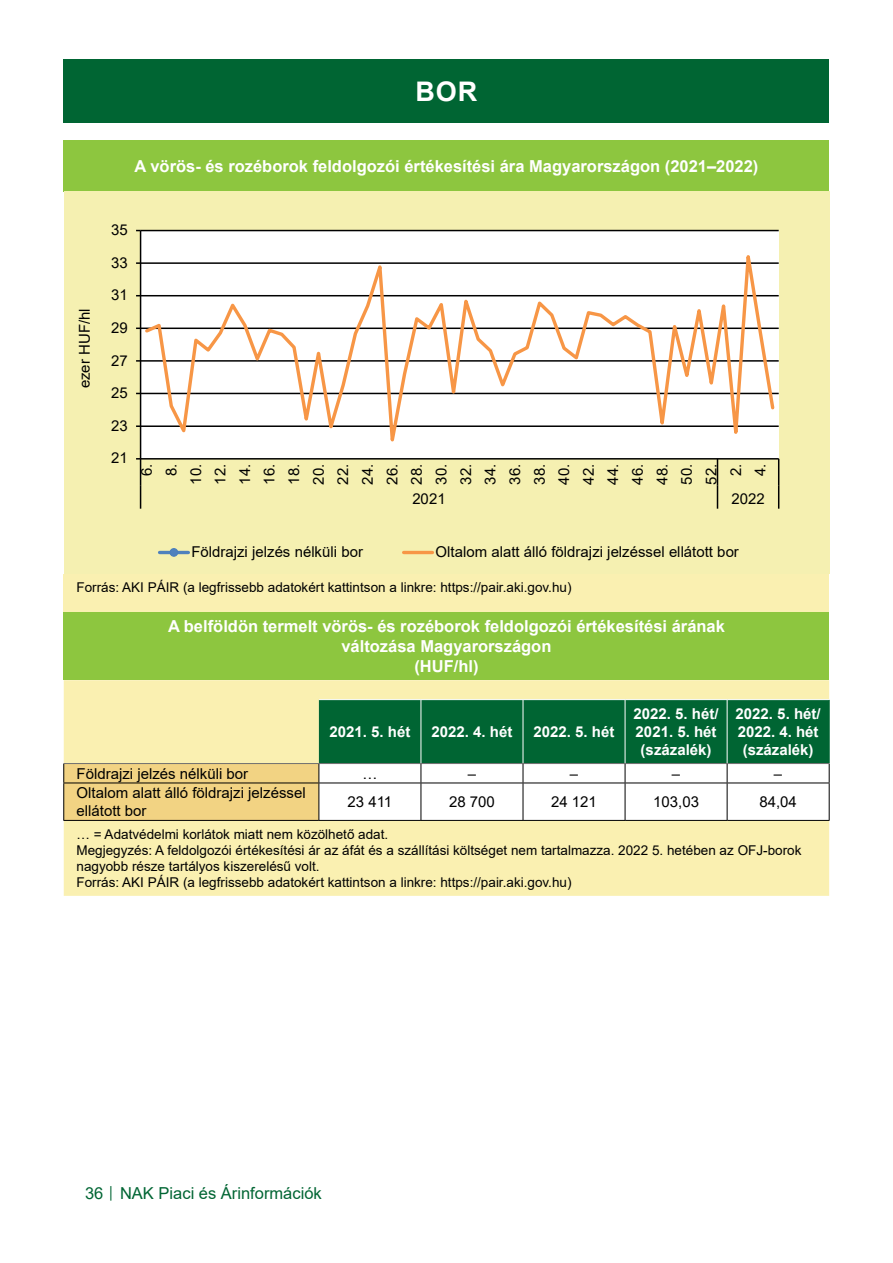
<style>
.page{position:relative;width:893px;height:1263px;background:#fff}
.page>*{position:absolute;margin:0;border:0;box-sizing:border-box;transform-origin:0 0}
.t1{font:700 27px "Arial";color:#fff}
.t2{font:700 16.5px/19.8px "Arial";color:#fff;text-align:center}
.t3{font:16.5px "Arial";color:#006533}
.t4{font:15px/24.6px "Arial";color:#000}
.t5{font:700 15px/18px "Arial";color:#fff;text-align:center}
.t6{font:13.5px/16.2px "Arial";color:#000}
.s1{font-size:12px}
</style>
<div class="page">
<div style="left:64px;top:60px;width:765px;height:63px;background:#006533"></div>
<div style="left:64px;top:611px;width:765px;height:69px;background:#8dc63f"></div>
<div style="left:64px;top:680px;width:765px;height:216px;background:#faf0b1"></div>
<hr style="left:319px;top:699px;width:102px;height:1px;background:#fff">
<hr style="left:421px;top:699px;width:102px;height:1px;background:#fff">
<hr style="left:523px;top:699px;width:102px;height:1px;background:#fff">
<hr style="left:625px;top:699px;width:102px;height:1px;background:#fff">
<hr style="left:727px;top:699px;width:102px;height:1px;background:#fff">
<hr style="left:63px;top:820px;width:256px;height:1px;background:#000">
<hr style="left:319px;top:820px;width:102px;height:1px;background:#000">
<hr style="left:421px;top:820px;width:102px;height:1px;background:#000">
<hr style="left:523px;top:820px;width:102px;height:1px;background:#000">
<hr style="left:625px;top:820px;width:102px;height:1px;background:#000">
<hr style="left:727px;top:820px;width:102px;height:1px;background:#000">
<svg style="left:63px;top:700px;width:767px;height:120px"></svg>
<hr style="left:63px;top:783px;width:256px;height:1px;background:#000">
<div style="left:64px;top:140px;width:765px;height:51px;background:#8dc63f"></div>
<div style="left:64px;top:574px;width:765px;height:37px;background:#faf0b1"></div>
<div style="left:64px;top:191px;width:765px;height:383px;background:#f5f0b1"></div>
<hr style="left:141px;top:425px;width:638px;height:2px;background:#000">
<hr style="left:141px;top:393px;width:638px;height:1px;background:#000">
<hr style="left:141px;top:360px;width:638px;height:2px;background:#000">
<hr style="left:141px;top:328px;width:638px;height:1px;background:#000">
<hr style="left:141px;top:295px;width:638px;height:1px;background:#000">
<hr style="left:141px;top:262px;width:638px;height:2px;background:#000">
<hr style="left:141px;top:230px;width:638px;height:1px;background:#000">
<hr style="left:140px;top:231px;width:1px;height:228px;background:#000">
<hr style="left:141px;top:458px;width:638px;height:2px;background:#000">
<svg style="left:136px;top:458px;width:5px;height:51px"></svg>
<svg style="left:717px;top:473px;width:1px;height:36px"></svg>
<svg style="left:778px;top:460px;width:1px;height:49px"></svg>
<svg style="left:142px;top:229px;width:634px;height:244px;background:#f2ece5"></svg>
<hr style="left:160px;top:551px;width:28px;height:3px;background:#4f81bd">
<div style="left:170px;top:549px;width:8px;height:7px;background:#4f81bd;border-radius:50%"></div>
<div style="left:170px;top:548px;width:8px;height:9px;border:1px solid #4a7ebb;border-radius:50%"></div>
<hr style="left:404px;top:551px;width:28px;height:3px;background:#f79646">
<h1 class="t1" style="left:416px;top:73px;width:63px">BOR</h1>
<p class="t2" style="left:135px;top:156px;width:625px">A vörös- és rozéborok feldolgozói értékesítési ára Magyarországon (2021–2022)</p>
<p class="t4" style="left:111px;top:217px;width:18px">35</p>
<p class="t4" style="left:111px;top:250px;width:18px">33</p>
<p class="t4" style="left:72px;top:388px;width:81px;rotate:-90deg">ezer HUF/hl</p>
<p class="t4" style="left:111px;top:283px;width:18px">31</p>
<p class="t4" style="left:111px;top:315px;width:18px">29</p>
<p class="t4" style="left:111px;top:348px;width:18px">27</p>
<p class="t4" style="left:111px;top:380px;width:18px">25</p>
<p class="t4" style="left:111px;top:413px;width:18px">23</p>
<p class="t4" style="left:111px;top:446px;width:18px">21</p>
<p class="t4" style="left:134px;top:485px;width:22px;text-align:center;rotate:-90deg">6.<br>8.<br>10.<br>12.<br>14.<br>16.<br>18.<br>20.<br>22.<br>24.<br>26.<br>28.<br>30.<br>32.<br>34.<br>36.<br>38.<br>40.<br>42.<br>44.<br>46.<br>48.<br>50.<br>52.<br>2.<br>4.</p>
<p class="t4" style="left:412px;top:487px;width:35px">2021</p>
<p class="t4" style="left:731px;top:487px;width:35px">2022</p>
<p class="t4" style="left:191px;top:539px;width:173px">Földrajzi jelzés nélküli bor</p>
<p class="t4" style="left:436px;top:539px;width:305px">Oltalom alatt álló földrajzi jelzéssel ellátott bor</p>
<p class="t6" style="left:77px;top:579px;width:496px">Forrás: AKI PÁIR (a legfrissebb adatokért kattintson a linkre: https://pair.aki.gov.hu)</p>
<p class="t2" style="left:168px;top:616px;width:558px">A belföldön termelt vörös- és rozéborok feldolgozói értékesítési árának változása Magyarországon<br>(HUF/hl)</p>
<p class="t5" style="left:329px;top:723px;width:82px">2021. 5. hét</p>
<p class="t5" style="left:432px;top:723px;width:82px">2022. 4. hét</p>
<p class="t5" style="left:534px;top:723px;width:82px">2022. 5. hét</p>
<p class="t5" style="left:634px;top:705px;width:87px">2022. 5. hét/<br>2021. 5. hét (százalék)</p>
<p class="t5" style="left:736px;top:705px;width:87px">2022. 5. hét/<br>2022. 4. hét (százalék)</p>
<p class="t4" style="left:77px;top:761px;width:173px">Földrajzi jelzés nélküli bor</p>
<p class="t4" style="left:362px;top:761px;width:16px">…</p>
<p class="t4" style="left:468px;top:761px;width:10px">–</p>
<p class="t4" style="left:570px;top:761px;width:10px">–</p>
<p class="t4" style="left:672px;top:761px;width:10px">–</p>
<p class="t4" style="left:774px;top:761px;width:10px">–</p>
<p class="t4" style="left:76px;top:784px;width:231px;line-height:18px">Oltalom alatt álló földrajzi jelzéssel ellátott bor</p>
<p class="t4" style="left:348px;top:789px;width:46px">23 411</p>
<p class="t4" style="left:449px;top:789px;width:47px">28 700</p>
<p class="t4" style="left:551px;top:789px;width:47px">24 121</p>
<p class="t4" style="left:653px;top:789px;width:47px">103,03</p>
<p class="t4" style="left:759px;top:789px;width:39px">84,04</p>
<p class="t6" style="left:77px;top:826px;width:726px">… = Adatvédelmi korlátok miatt nem közölhető adat.<br>Megjegyzés: A feldolgozói értékesítési ár az áfát és a szállítási költséget nem tartalmazza. 2022 5. hetében az OFJ-borok nagyobb része tartályos kiszerelésű volt.<br>Forrás: AKI PÁIR (a legfrissebb adatokért kattintson a linkre: https://pair.aki.gov.hu)</p>
<p class="t3" style="left:85px;top:1182px;width:238px">36 <span class="s1">│</span> NAK Piaci és Árinformációk</p>
</div>
